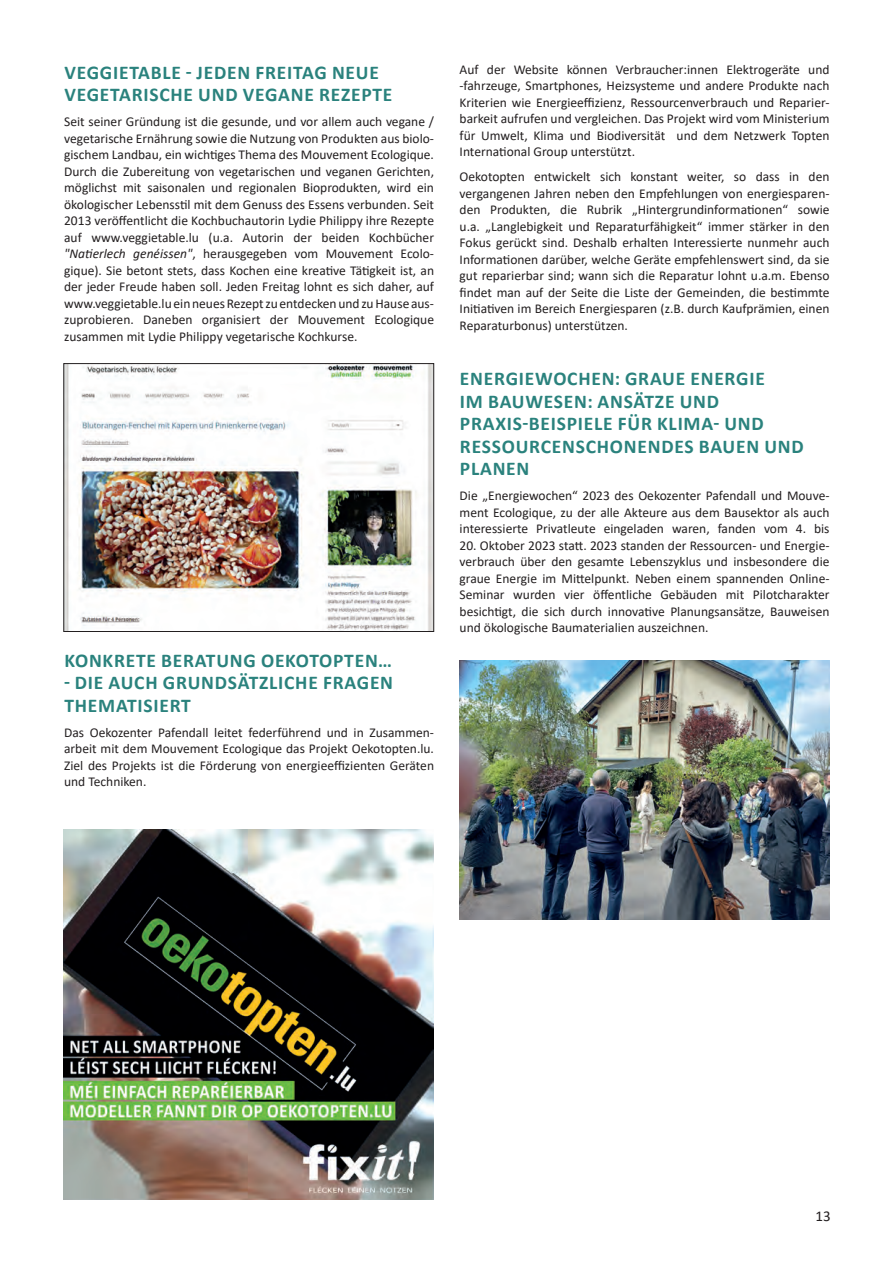
<style>
.page{position:relative;width:893px;height:1263px;background:#fff}
.page>*{position:absolute;margin:0;border:0;box-sizing:border-box;transform-origin:0 0}
.t1{font:700 19.5px/22.5px "Calibri";letter-spacing:.04em;color:#2a827d}
.t2{font:15px "Calibri";color:#231f20}
.t3{font:13.5px/16.5px "Calibri";color:#231f20;text-align:justify}
.s1{font-style:italic}
</style>
<div class="page">
<img style="left:65px;top:365px;width:367px;height:265px">
<div style="left:63px;top:363px;width:371px;height:269px;border:1px solid #231f20"></div>
<img style="left:459px;top:660px;width:370px;height:260px">
<img style="left:63px;top:829px;width:370px;height:370px">
<h1 class="t1" style="left:65px;top:61px;width:329px">VEGGIETABLE - JEDEN FREITAG NEUE<br>VEGETARISCHE UND VEGANE REZEPTE</h1>
<p class="t3" style="left:64px;top:113px;width:371px">Seit seiner Gründung ist die gesunde, und vor allem auch vegane / vegetarische Ernährung sowie die Nutzung von Produkten aus biolo&shy;gischem Landbau, ein wichtiges Thema des Mouvement Ecologique.<br>Durch die Zubereitung von vegetarischen und veganen Gerichten, möglichst mit saisonalen und regionalen Bioprodukten, wird ein ökologischer Lebensstil mit dem Genuss des Essens verbunden. Seit 2013 veröffentlicht die Kochbuchautorin Lydie Philippy ihre Rezepte auf www.veggietable.lu (u.a. Autorin der beiden Kochbücher <span class="s1">"Natierlech genéissen"</span>, herausgegeben vom Mouvement Ecolo&shy;gique). Sie betont stets, dass Kochen eine kreative Tätigkeit ist, an der jeder Freude haben soll. Jeden Freitag lohnt es sich daher, auf www.veggietable.lu ein neues Rezept zu entdecken und zu Hause aus&shy;zuprobieren. Daneben organisiert der Mouvement Ecologique zusammen mit Lydie Philippy vegetarische Kochkurse.</p>
<h1 class="t1" style="left:65px;top:649px;width:329px">KONKRETE BERATUNG OEKOTOPTEN…</h1>
<h1 class="t1" style="left:64px;top:671px;width:330px">- DIE AUCH GRUNDSÄTZLICHE FRAGEN<br>THEMATISIERT</h1>
<p class="t3" style="left:64px;top:724px;width:371px">Das Oekozenter Pafendall leitet federführend und in Zusammen&shy;arbeit mit dem Mouvement Ecologique das Projekt Oekotopten.lu.<br>Ziel des Projekts ist die Förderung von energieeffizienten Geräten und Techniken.</p>
<p class="t3" style="left:460px;top:61px;width:371px">Auf der Website können Verbraucher:innen Elektrogeräte und -fahrzeuge, Smartphones, Heizsysteme und andere Produkte nach Kriterien wie Energieeffizienz, Ressourcenverbrauch und Reparier&shy;barkeit aufrufen und vergleichen. Das Projekt wird vom Ministerium für Umwelt, Klima und Biodiversität und dem Netzwerk Topten International Group unterstützt.</p>
<p class="t3" style="left:460px;top:168px;width:371px">Oekotopten entwickelt sich konstant weiter, so dass in den vergangenen Jahren neben den Empfehlungen von energiesparen&shy;den Produkten, die Rubrik „Hintergrundinformationen“ sowie u.a. „Langlebigkeit und Reparaturfähigkeit“ immer stärker in den Fokus gerückt sind. Deshalb erhalten Interessierte nunmehr auch Informationen darüber, welche Geräte empfehlenswert sind, da sie gut reparierbar sind; wann sich die Reparatur lohnt u.a.m. Ebenso findet man auf der Seite die Liste der Gemeinden, die bestimmte Initiativen im Bereich Energiesparen (z.B. durch Kaufprämien, einen Reparaturbonus) unterstützen.</p>
<h1 class="t1" style="left:460px;top:367px;width:345px">ENERGIEWOCHEN: GRAUE ENERGIE<br>IM BAUWESEN: ANSÄTZE UND<br>PRAXIS-BEISPIELE FÜR KLIMA- UND<br>RESSOURCENSCHONENDES BAUEN UND<br>PLANEN</h1>
<p class="t3" style="left:460px;top:487px;width:371px">Die „Energiewochen“ 2023 des Oekozenter Pafendall und Mouve&shy;ment Ecologique, zu der alle Akteure aus dem Bausektor als auch interessierte Privatleute eingeladen waren, fanden vom 4. bis</p>
<p class="t3" style="left:460px;top:537px;width:371px">20. Oktober 2023 statt. 2023 standen der Ressourcen- und Energie&shy;verbrauch über den gesamte Lebenszyklus und insbesondere die graue Energie im Mittelpunkt. Neben einem spannenden Online-Seminar wurden vier öffentliche Gebäuden mit Pilotcharakter besichtigt, die sich durch innovative Planungsansätze, Bauweisen und ökologische Baumaterialien auszeichnen.</p>
<p class="t2" style="left:815px;top:1206px;width:17px">13</p>
</div>
